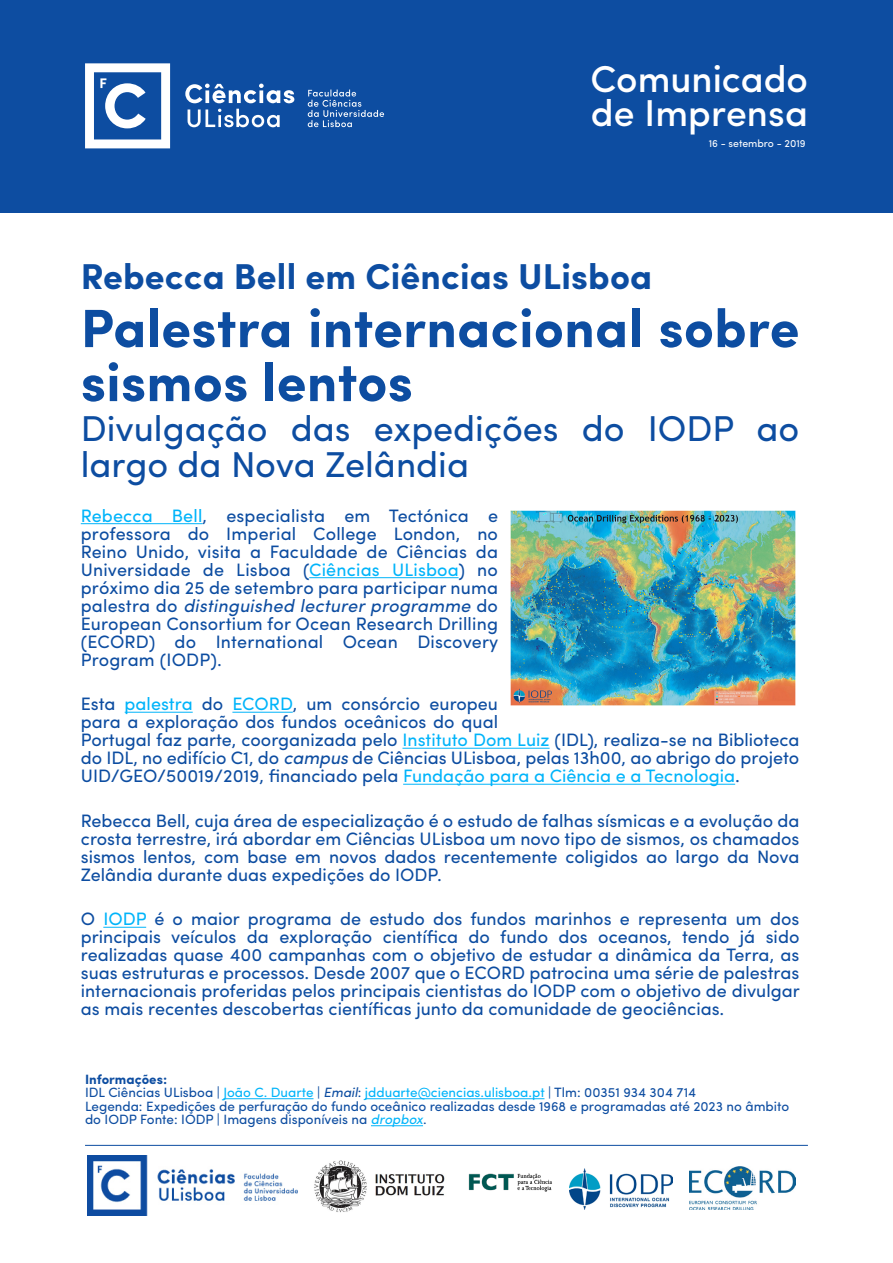
<style>
.page{position:relative;width:893px;height:1263px;background:#fff}
.page>*{position:absolute;margin:0;border:0;box-sizing:border-box;transform-origin:0 0}
.t1{font:700 54px/54px "Sofia Pro";letter-spacing:.005em;color:#0d4da1}
.t2{font:500 37.5px "Sofia Pro";color:#fff}
.t3{font:36px/36px "Sofia Pro";color:#0d4da1}
.t4{font:700 36px "Sofia Pro";letter-spacing:.005em;color:#0d4da1}
.t5{font:18px/18px "Sofia Pro";color:#0d4da1;text-align:justify}
.t6{font:13.5px/13.5px "Sofia Pro";color:#0d4da1}
.t7{font:700 13.5px "Sofia Pro";color:#0d4da1}
.t8{font:10.5px "Sofia Pro";color:#fff}
.s1{color:#00b4fa}
.s2{font-style:italic}
.s3{font-style:italic;color:#00b4fa}
</style>
<div class="page">
<hr style="left:81px;top:523px;width:122px;height:1px;background:#00b4fa">
<hr style="left:309px;top:577px;width:150px;height:1px;background:#00b4fa">
<hr style="left:125px;top:712px;width:68px;height:1px;background:#00b4fa">
<hr style="left:232px;top:712px;width:61px;height:1px;background:#00b4fa">
<hr style="left:402px;top:748px;width:148px;height:1px;background:#00b4fa">
<hr style="left:403px;top:784px;width:332px;height:1px;background:#00b4fa">
<hr style="left:103px;top:927px;width:43px;height:1px;background:#00b4fa">
<div style="left:0;top:0;width:893px;height:212px;background:#0d4da1"></div>
<svg style="left:308px;top:90px;width:76px;height:37px"></svg>
<svg style="left:188px;top:109px;width:92px;height:18px"></svg>
<svg style="left:185px;top:84px;width:109px;height:19px"></svg>
<svg style="left:85px;top:63px;width:85px;height:85px"></svg>
<hr style="left:85px;top:1145px;width:723px;height:1px;background:#0d4da1">
<hr style="left:223px;top:1098px;width:90px;height:1px;background:#00b4fa">
<hr style="left:365px;top:1098px;width:179px;height:1px;background:#00b4fa">
<hr style="left:371px;top:1125px;width:52px;height:1px;background:#00b4fa">
<img style="left:87px;top:1156px;width:211px;height:60px">
<img style="left:314px;top:1160px;width:131px;height:53px">
<img style="left:468px;top:1173px;width:102px;height:22px">
<img style="left:570px;top:1168px;width:103px;height:41px">
<img style="left:690px;top:1166px;width:105px;height:43px">
<img style="left:511px;top:511px;width:284px;height:194px">
<p class="t2" style="left:591px;top:51px;width:219px">Comunicado</p>
<p class="t2" style="left:591px;top:85px;width:219px">de Imprensa</p>
<p class="t8" style="left:709px;top:136px;width:99px">16 - setembro - 2019</p>
<p class="t4" style="left:81px;top:249px;width:573px">Rebecca Bell em Ciências ULisboa</p>
<p class="t1" style="left:81px;top:298px;width:720px">Palestra internacional sobre sismos lentos</p>
<p class="t3" style="left:81px;top:408px;width:720px">Divulgação das expedições do IODP ao largo da Nova Zelândia</p>
<p class="t5" style="left:81px;top:505px;width:419px"><span class="s1">Rebecca Bell</span>, especialista em Tectónica e professora do Imperial College London, no Reino Unido, visita a Faculdade de Ciências da Universidade de Lisboa (<span class="s1">Ciências ULisboa</span>) no próximo dia 25 de setembro para participar numa palestra do <span class="s2">distinguished lecturer programme</span> do European Consortium for Ocean Research Drilling (ECORD) do International Ocean Discovery Program (IODP).</p>
<p class="t5" style="left:81px;top:694px;width:720px;text-align:left">Esta <span class="s1">palestra</span> do <span class="s1">ECORD</span>, um consórcio europeu<br>para a exploração dos fundos oceânicos do qual<br>Portugal faz parte, coorganizada pelo <span class="s1">Instituto Dom Luiz</span> (IDL), realiza-se na Biblioteca do IDL, no edifício C1, do <span class="s2">campus</span> de Ciências ULisboa, pelas 13h00, ao abrigo do projeto UID/GEO/50019/2019, financiado pela <span class="s1">Fundação para a Ciência e a Tecnologia</span>.</p>
<p class="t5" style="left:81px;top:810px;width:720px">Rebecca Bell, cuja área de especialização é o estudo de falhas sísmicas e a evolução da crosta terrestre, irá abordar em Ciências ULisboa um novo tipo de sismos, os chamados sismos lentos, com base em novos dados recentemente coligidos ao largo da Nova Zelândia durante duas expedições do IODP.</p>
<p class="t5" style="left:81px;top:909px;width:721px">O <span class="s1">IODP</span> é o maior programa de estudo dos fundos marinhos e representa um dos principais veículos da exploração científica do fundo dos oceanos, tendo já sido realizadas quase 400 campanhas com o objetivo de estudar a dinâmica da Terra, as suas estruturas e processos. Desde 2007 que o ECORD patrocina uma série de palestras internacionais proferidas pelos principais cientistas do IODP com o objetivo de divulgar as mais recentes descobertas científicas junto da comunidade de geociências.</p>
<p class="t7" style="left:85px;top:1069px;width:84px">Informações:</p>
<p class="t6" style="left:85px;top:1085px;width:613px">IDL Ciências ULisboa | <span class="s1">João C. Duarte</span> | <span class="s2">Email</span>: <span class="s1">jdduarte@ciencias.ulisboa.pt</span> | Tlm: 00351 934 304 714</p>
<p class="t6" style="left:85px;top:1098px;width:706px">Legenda: Expedições de perfuração do fundo oceânico realizadas desde 1968 e programadas até 2023 no âmbito do IODP Fonte: IODP | Imagens disponíveis na <span class="s3">dropbox</span>.</p>
</div>
